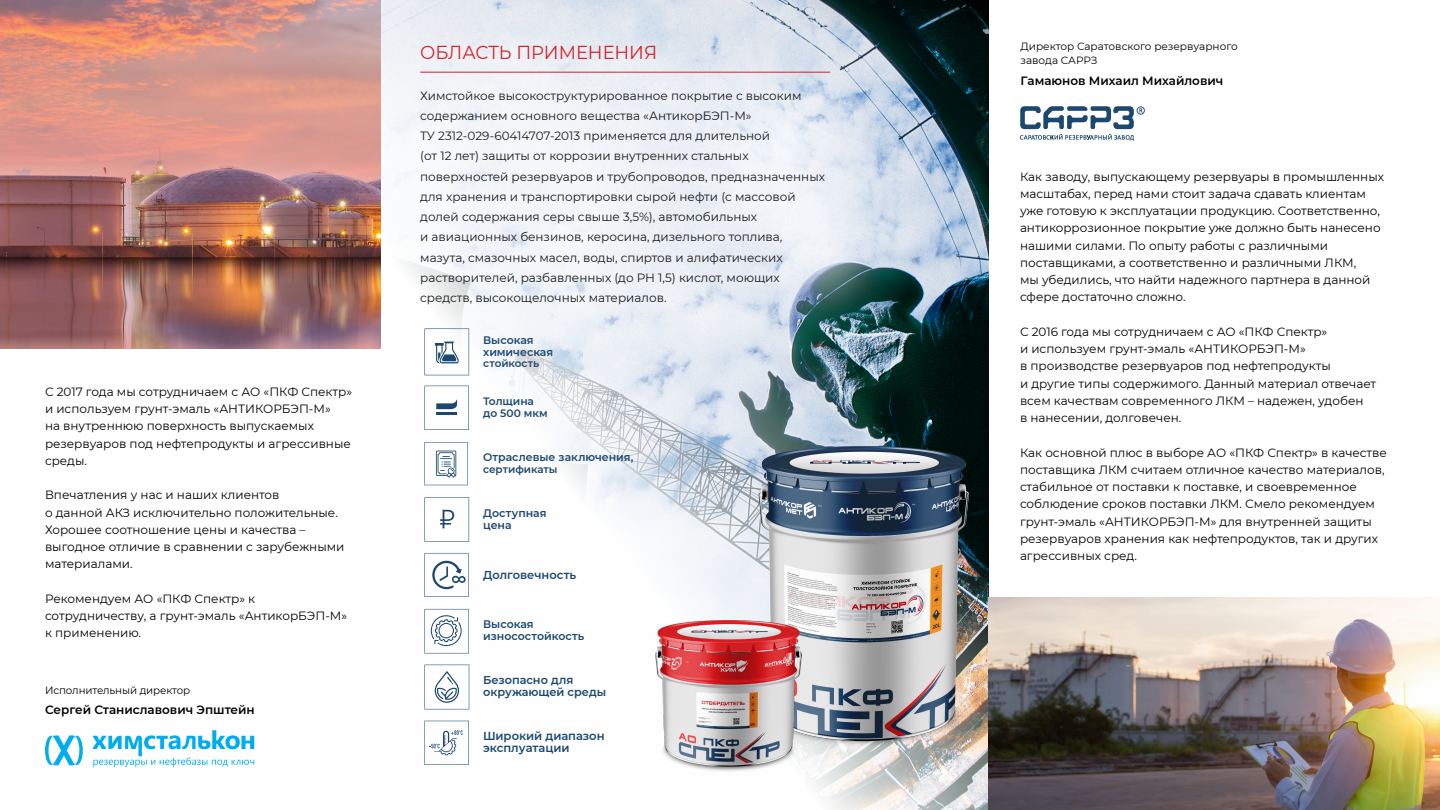
<style>
.page{position:relative;width:1440px;height:810px;background:#fff}
.page>*{position:absolute;margin:0;border:0;box-sizing:border-box;transform-origin:0 0}
.Заголовок{font:18.75px "Montserrat";color:#d1232a;scale:.96 1}
.тозыв{font:12px/17.2px "Montserrat";color:#000}
.таблица2{font:12px/20.2px "Montserrat";color:#1a1a1a}
.Основной_текст{font:600 12px "Montserrat";color:#000}
.Заголовки_разделов{font:600 11.55px "Montserrat";letter-spacing:-.005em;color:#1b486e}
.Заголовки_разделов-2{font:600 11.4px "Montserrat";letter-spacing:-.005em;color:#1b486e}
.Заголовки_разделов-3{font:600 11.32px/12.5px "Montserrat";letter-spacing:-.005em;color:#1b486e}
.Заголовки_разделов-4{font:600 10.95px "Montserrat";letter-spacing:-.005em;color:#1b486e}
.Заголовки_разделов-5{font:600 10.65px "Montserrat";color:#1b486e}
.Основной_текст-2{font:10.5px "Montserrat";letter-spacing:-.01em;color:#000}
.Заголовки_разделов-6{font:600 10.35px "Montserrat";letter-spacing:-.005em;color:#1b486e}
</style>
<div class="page">
<img style="left:381px;top:0;width:607px;height:810px">
<img style="left:758px;top:447px;width:210px;height:301px">
<img style="left:655px;top:621px;width:147px;height:158px">
<img style="left:0;top:0;width:381px;height:349px">
<hr style="left:420px;top:72px;width:410px;height:1px;background:#d1232a">
<svg style="left:45px;top:730px;width:209px;height:37px"></svg>
<svg style="left:1020px;top:106px;width:125px;height:35px"></svg>
<img style="left:988px;top:597px;width:452px;height:213px">
<svg style="left:424px;top:497px;width:45px;height:45px"></svg>
<svg style="left:424px;top:328px;width:45px;height:47px"></svg>
<svg style="left:424px;top:442px;width:44px;height:43px"></svg>
<svg style="left:424px;top:386px;width:45px;height:44px"></svg>
<svg style="left:424px;top:609px;width:45px;height:44px"></svg>
<svg style="left:424px;top:665px;width:45px;height:44px"></svg>
<svg style="left:424px;top:721px;width:45px;height:44px"></svg>
<svg style="left:424px;top:553px;width:45px;height:44px"></svg>
<p class="тозыв" style="left:45px;top:383px;width:309px">С 2017 года мы сотрудничаем с АО «ПКФ Спектр» и используем грунт-эмаль «АНТИКОРБЭП-М»<br>на внутреннюю поверхность выпускаемых резервуаров под нефтепродукты и агрессивные среды.</p>
<p class="тозыв" style="left:45px;top:486px;width:301px">Впечатления у нас и наших клиентов<br>о данной АКЗ исключительно положительные.<br>Хорошее соотношение цены и качества – выгодное отличие в сравнении с зарубежными материалами.</p>
<p class="тозыв" style="left:45px;top:590px;width:304px">Рекомендуем АО «ПКФ Спектр» к сотрудничеству, а грунт-эмаль «АнтикорБЭП-М» к применению.</p>
<p class="Основной_текст-2" style="left:45px;top:683px;width:147px">Исполнительный директор</p>
<p class="Основной_текст" style="left:45px;top:701px;width:211px">Сергей Станиславович Эпштейн</p>
<p class="Заголовок" style="left:420px;top:39px;width:248px">ОБЛАСТЬ ПРИМЕНЕНИЯ</p>
<p class="таблица2" style="left:420px;top:85px;width:406px">Химстойкое высокоструктурированное покрытие с высоким содержанием основного вещества «АнтикорБЭП-М»<br>ТУ 2312-029-60414707-2013 применяется для длительной<br>(от 12 лет) защиты от коррозии внутренних стальных поверхностей резервуаров и трубопроводов, предназначенных для хранения и транспортировки сырой нефти (с массовой долей содержания серы свыше 3,5%), автомобильных<br>и авиационных бензинов, керосина, дизельного топлива, мазута, смазочных масел, воды, спиртов и алифатических растворителей, разбавленных (до РН 1,5) кислот, моющих средств, высокощелочных материалов.</p>
<p class="Заголовки_разделов-4" style="left:483px;top:332px;width:52px">Высокая</p>
<p class="Заголовки_разделов-4" style="left:483px;top:344px;width:72px">химическая</p>
<p class="Заголовки_разделов-6" style="left:483px;top:356px;width:58px">стойкость</p>
<p class="Заголовки_разделов-5" style="left:483px;top:394px;width:52px">Толщина</p>
<p class="Заголовки_разделов-5" style="left:483px;top:405px;width:66px">до 500 мкм</p>
<p class="Заголовки_разделов-4" style="left:483px;top:449px;width:152px">Отраслевые заключения,</p>
<p class="Заголовки_разделов-6" style="left:483px;top:462px;width:76px">сертификаты</p>
<p class="Заголовки_разделов-4" style="left:483px;top:505px;width:65px">Доступная</p>
<p class="Заголовки_разделов-4" style="left:483px;top:517px;width:30px">цена</p>
<p class="Заголовки_разделов-2" style="left:483px;top:566px;width:95px">Долговечность</p>
<p class="Заголовки_разделов-4" style="left:483px;top:617px;width:52px">Высокая</p>
<p class="Заголовки_разделов-4" style="left:483px;top:629px;width:102px">износостойкость</p>
<p class="Заголовки_разделов-3" style="left:483px;top:673px;width:125px">Безопасно для окружающей среды</p>
<p class="Заголовки_разделов" style="left:483px;top:727px;width:123px">Широкий диапазон</p>
<p class="Заголовки_разделов" style="left:483px;top:740px;width:88px">эксплуатации</p>
<p class="Основной_текст-2" style="left:1021px;top:39px;width:219px">Директор Саратовского резервуарного</p>
<p class="Основной_текст-2" style="left:1021px;top:54px;width:78px">завода САРРЗ</p>
<p class="Основной_текст" style="left:1021px;top:73px;width:204px">Гамаюнов Михаил Михайлович</p>
<p class="тозыв" style="left:1020px;top:167px;width:366px">Как заводу, выпускающему резервуары в промышленных масштабах, перед нами стоит задача сдавать клиентам уже готовую к эксплуатации продукцию. Соответственно, антикоррозионное покрытие уже должно быть нанесено нашими силами. По опыту работы с различными поставщиками, а соответственно и различными ЛКМ,<br>мы убедились, что найти надежного партнера в данной сфере достаточно сложно.</p>
<p class="тозыв" style="left:1020px;top:322px;width:358px">С 2016 года мы сотрудничаем с АО «ПКФ Спектр»<br>и используем грунт-эмаль «АНТИКОРБЭП-М»<br>в производстве резервуаров под нефтепродукты<br>и другие типы содержимого. Данный материал отвечает всем качествам современного ЛКМ – надежен, удобен<br>в нанесении, долговечен.</p>
<p class="тозыв" style="left:1020px;top:443px;width:369px">Как основной плюс в выборе АО «ПКФ Спектр» в качестве поставщика ЛКМ считаем отличное качество материалов, стабильное от поставки к поставке, и своевременное соблюдение сроков поставки ЛКМ. Смело рекомендуем грунт-эмаль «АНТИКОРБЭП-М» для внутренней защиты резервуаров хранения как нефтепродуктов, так и других агрессивных сред.</p>
</div>
